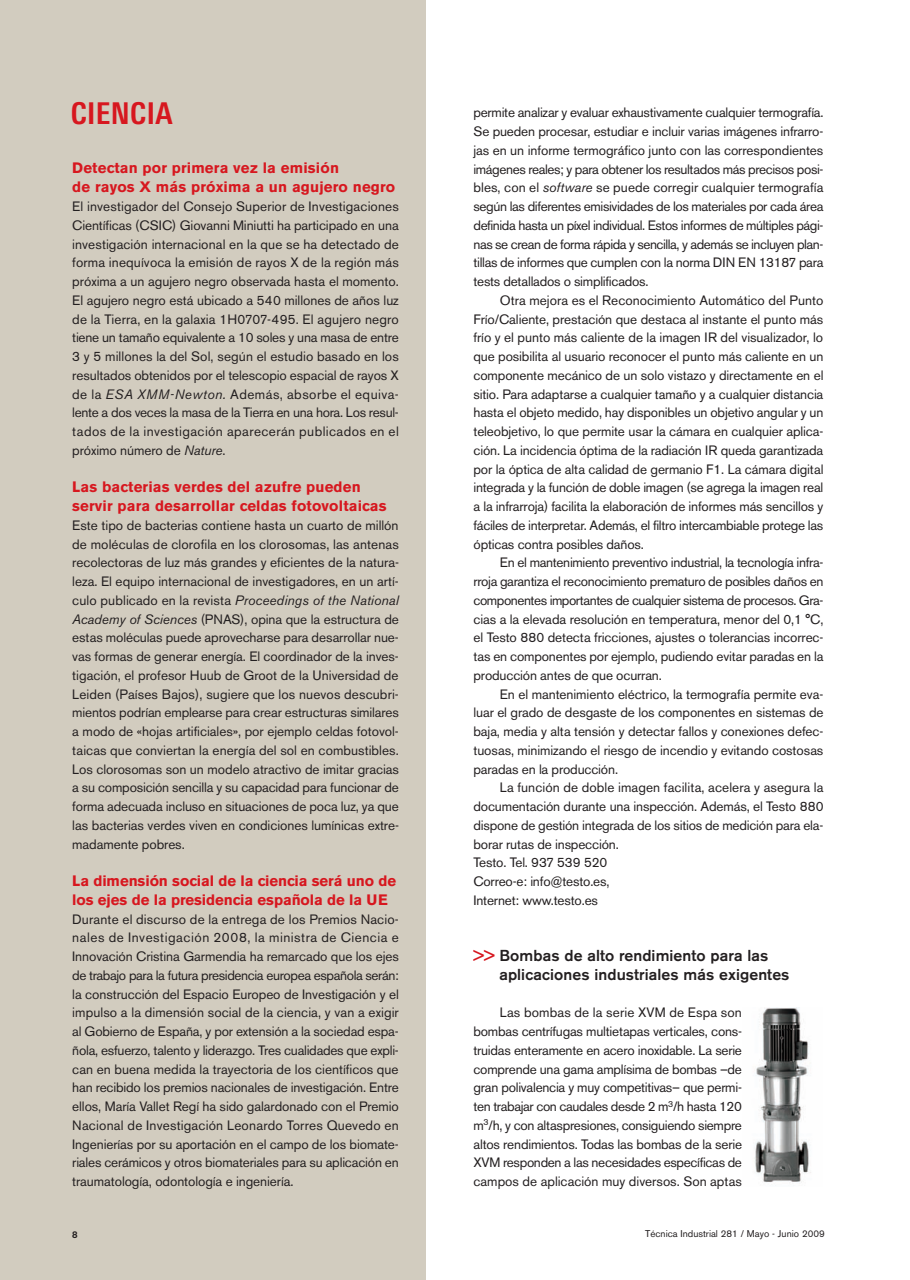
<style>
.page{position:relative;width:910px;height:1280px;background:#fff}
.page>*{position:absolute;margin:0;border:0;box-sizing:border-box;transform-origin:0 0}
.t1{font:700 condensed 30px "LT Univers";letter-spacing:.015em;color:#d7171f}
.t2{font:500 15.75px/18.8px "Akzidenz Grotesk BE";letter-spacing:.005em;color:#231f20}
.t3{font:700 15px/18.8px "Akzidenz Grotesk BE";letter-spacing:.01em;color:#d7171f}
.t4{font:13.5px/18.8px "Akzidenz Grotesk BE";letter-spacing:-.01em;color:#231f20;text-align:justify}
.t5{font:9.75px "Akzidenz Grotesk BE";color:#231f20}
.t6{font:500 9.75px "Akzidenz Grotesk BE";color:#231f20}
.s1{font-style:italic}
.s2{color:#d7171f}
</style>
<div class="page">
<div style="left:0;top:0;width:425px;height:1280px;background:#d2ccbf"></div>
<img style="left:754px;top:1007px;width:57px;height:176px">
<h1 class="t1" style="left:71px;top:102px;width:103px">CIENCIA</h1>
<p class="t3" style="left:72px;top:160px;width:325px">Detectan por primera vez la emisión<br>de rayos X más próxima a un agujero negro</p>
<p class="t4" style="left:72px;top:198px;width:328px">El investigador del Consejo Superior de Investigaciones Científicas (CSIC) Giovanni Miniutti ha participado en una investigación internacional en la que se ha detectado de forma inequívoca la emisión de rayos X de la región más próxima a un agujero negro observada hasta el momento.<br>El agujero negro está ubicado a 540 millones de años luz de la Tierra, en la galaxia 1H0707-495. El agujero negro tiene un tamaño equivalente a 10 soles y una masa de entre 3 y 5 millones la del Sol, según el estudio basado en los resultados obtenidos por el telescopio espacial de rayos X de la <span class="s1">ESA XMM-Newton.</span> Además, absorbe el equiva&shy;lente a dos veces la masa de la Tierra en una hora. Los resul&shy;tados de la investigación aparecerán publicados en el próximo número de <span class="s1">Nature</span>.</p>
<p class="t3" style="left:72px;top:479px;width:316px">Las bacterias verdes del azufre pueden servir para desarrollar celdas fotovoltaicas</p>
<p class="t4" style="left:72px;top:517px;width:328px">Este tipo de bacterias contiene hasta un cuarto de millón de moléculas de clorofila en los clorosomas, las antenas recolectoras de luz más grandes y eficientes de la natura&shy;leza. El equipo internacional de investigadores, en un artí&shy;culo publicado en la revista <span class="s1">Proceedings of the National Academy of Sciences</span> (PNAS), opina que la estructura de estas moléculas puede aprovecharse para desarrollar nue&shy;vas formas de generar energía. El coordinador de la inves&shy;tigación, el profesor Huub de Groot de la Universidad de Leiden (Países Bajos), sugiere que los nuevos descubri&shy;mientos podrían emplearse para crear estructuras similares a modo de «hojas artificiales», por ejemplo celdas fotovol&shy;taicas que conviertan la energía del sol en combustibles.<br>Los clorosomas son un modelo atractivo de imitar gracias a su composición sencilla y su capacidad para funcionar de forma adecuada incluso en situaciones de poca luz, ya que las bacterias verdes viven en condiciones lumínicas extre&shy;madamente pobres.</p>
<p class="t3" style="left:72px;top:873px;width:325px">La dimensión social de la ciencia será uno de los ejes de la presidencia española de la UE</p>
<p class="t4" style="left:72px;top:911px;width:328px">Durante el discurso de la entrega de los Premios Nacio&shy;nales de Investigación 2008, la ministra de Ciencia e Innovación Cristina Garmendia ha remarcado que los ejes de trabajo para la futura presidencia europea española serán: la construcción del Espacio Europeo de Investigación y el impulso a la dimensión social de la ciencia, y van a exigir al Gobierno de España, y por extensión a la sociedad espa&shy;ñola, esfuerzo, talento y liderazgo. Tres cualidades que expli&shy;can en buena medida la trayectoria de los científicos que han recibido los premios nacionales de investigación. Entre ellos, María Vallet Regí ha sido galardonado con el Premio Nacional de Investigación Leonardo Torres Quevedo en Ingenierías por su aportación en el campo de los biomate&shy;riales cerámicos y otros biomateriales para su aplicación en traumatología, odontología e ingeniería.</p>
<p class="t6" style="left:72px;top:1231px;width:7px">8</p>
<p class="t4" style="left:473px;top:105px;width:351px">permite analizar y evaluar exhaustivamente cualquier termografía.<br>Se pueden procesar, estudiar e incluir varias imágenes infrarro&shy;jas en un informe termográfico junto con las correspondientes imágenes reales; y para obtener los resultados más precisos posi&shy;bles, con el <span class="s1">software</span> se puede corregir cualquier termografía según las diferentes emisividades de los materiales por cada área definida hasta un píxel individual. Estos informes de múltiples pági&shy;nas se crean de forma rápida y sencilla, y además se incluyen plan&shy;tillas de informes que cumplen con la norma DIN EN 13187 para tests detallados o simplificados.</p>
<p class="t4" style="left:473px;top:292px;width:351px;text-indent:26px">Otra mejora es el Reconocimiento Automático del Punto Frío/Caliente, prestación que destaca al instante el punto más frío y el punto más caliente de la imagen IR del visualizador, lo que posibilita al usuario reconocer el punto más caliente en un componente mecánico de un solo vistazo y directamente en el sitio. Para adaptarse a cualquier tamaño y a cualquier distancia hasta el objeto medido, hay disponibles un objetivo angular y un teleobjetivo, lo que permite usar la cámara en cualquier aplica&shy;ción. La incidencia óptima de la radiación IR queda garantizada por la óptica de alta calidad de germanio F1. La cámara digital integrada y la función de doble imagen (se agrega la imagen real a la infrarroja) facilita la elaboración de informes más sencillos y fáciles de interpretar. Además, el filtro intercambiable protege las ópticas contra posibles daños.</p>
<p class="t4" style="left:473px;top:555px;width:351px;text-indent:26px">En el mantenimiento preventivo industrial, la tecnología infra&shy;rroja garantiza el reconocimiento prematuro de posibles daños en componentes importantes de cualquier sistema de procesos. Gra&shy;cias a la elevada resolución en temperatura, menor del 0,1 °C, el Testo 880 detecta fricciones, ajustes o tolerancias incorrec&shy;tas en componentes por ejemplo, pudiendo evitar paradas en la producción antes de que ocurran.</p>
<p class="t4" style="left:473px;top:686px;width:351px;text-indent:26px">En el mantenimiento eléctrico, la termografía permite eva&shy;luar el grado de desgaste de los componentes en sistemas de baja, media y alta tensión y detectar fallos y conexiones defec&shy;tuosas, minimizando el riesgo de incendio y evitando costosas paradas en la producción.</p>
<p class="t4" style="left:473px;top:780px;width:352px;text-align:left;text-indent:26px">La función de doble imagen facilita, acelera y asegura la documentación durante una inspección. Además, el Testo 880 dispone de gestión integrada de los sitios de medición para ela&shy;borar rutas de inspección.<br>Testo. Tel. 937 539 520<br>Correo-e: info@testo.es,<br>Internet: www.testo.es</p>
<p class="t2" style="left:499px;top:947px;width:292px;text-indent:-26px"><span class="s2">&gt;&gt;</span> Bombas de alto rendimiento para las aplicaciones industriales más exigentes</p>
<p class="t4" style="left:473px;top:1005px;width:270px;text-indent:26px">Las bombas de la serie XVM de Espa son bombas centrífugas multietapas verticales, cons&shy;truidas enteramente en acero inoxidable. La serie comprende una gama amplísima de bombas –de gran polivalencia y muy competitivas– que permi&shy;ten trabajar con caudales desde 2 m<sup>3</sup>/h hasta 120 m<sup>3</sup>/h, y con altaspresiones, consiguiendo siempre altos rendimientos. Todas las bombas de la serie XVM responden a las necesidades específicas de campos de aplicación muy diversos. Son aptas</p>
<p class="t5" style="left:645px;top:1230px;width:181px">Técnica Industrial 281 / Mayo - Junio 2009</p>
</div>
